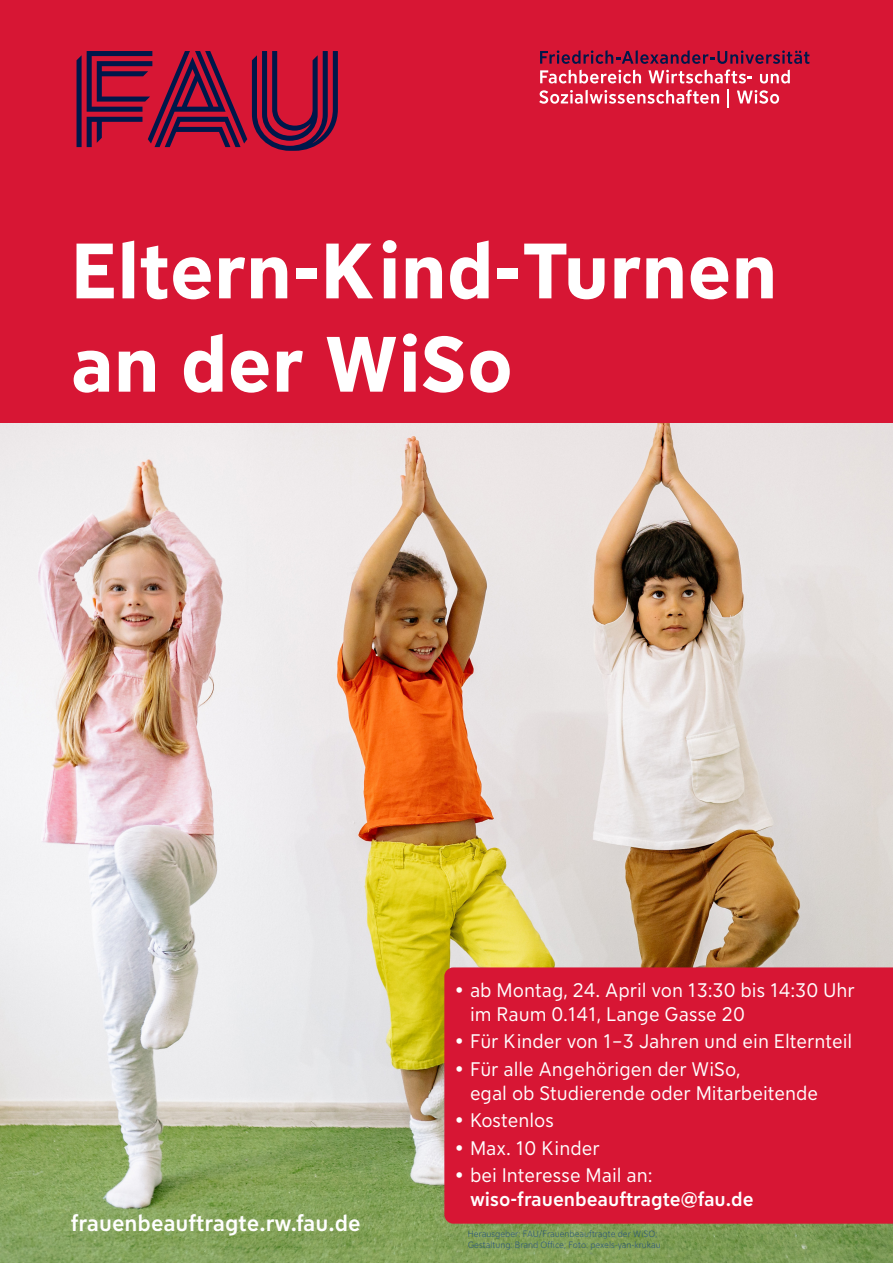
<style>
.page{position:relative;width:893px;height:1263px;background:#d71634}
.page>*{position:absolute;margin:0;border:0;box-sizing:border-box;transform-origin:0 0}
.t1{font:700 77.78px/93.3px "FAU Sans";color:#fff}
.t2{font:500 22.5px "FAU Sans";color:#fff}
.t3{font:19.5px/23.4px "FAU Sans";color:#fff}
.t4{font:500 19.5px "FAU Sans";color:#fff}
.t5{font:300 9px/10.8px "FAU Sans";color:#224d82}
</style>
<div class="page">
<svg style="left:77px;top:51px;width:261px;height:100px"></svg>
<svg style="left:540px;top:50px;width:269px;height:14px"></svg>
<img style="left:0;top:423px;width:893px;height:840px">
<svg style="left:444px;top:967px;width:449px;height:257px"></svg>
<svg style="left:539px;top:70px;width:251px;height:37px"></svg>
<h1 class="t1" style="left:71px;top:220px;width:708px">Eltern-Kind-Turnen an der WiSo</h1>
<p class="t2" style="left:71px;top:1206px;width:291px">frauenbeauftragte.rw.fau.de</p>
<p class="t3" style="left:470px;top:978px;width:386px;text-indent:-15px">• ab Montag, 24. April von 13:30 bis 14:30 Uhr im Raum 0.141, Lange Gasse 20</p>
<p class="t3" style="left:455px;top:1029px;width:399px">• Für Kinder von 1–3 Jahren und ein Elternteil</p>
<p class="t3" style="left:470px;top:1056px;width:350px;text-indent:-15px">• Für alle Angehörigen der WiSo,<br>egal ob Studierende oder Mitarbeitende</p>
<p class="t3" style="left:455px;top:1107px;width:101px">• Kostenlos</p>
<p class="t3" style="left:455px;top:1135px;width:146px">• Max. 10 Kinder</p>
<p class="t3" style="left:455px;top:1163px;width:199px">• bei Interesse Mail an:</p>
<p class="t4" style="left:470px;top:1185px;width:285px">wiso-frauenbeauftragte@fau.de</p>
<p class="t5" style="left:468px;top:1228px;width:194px">Herausgeber: FAU/Frauenbeauftragte der WiSO;<br>Gestaltung: Brand Office; Foto: pexels-yan-krukau</p>
</div>
